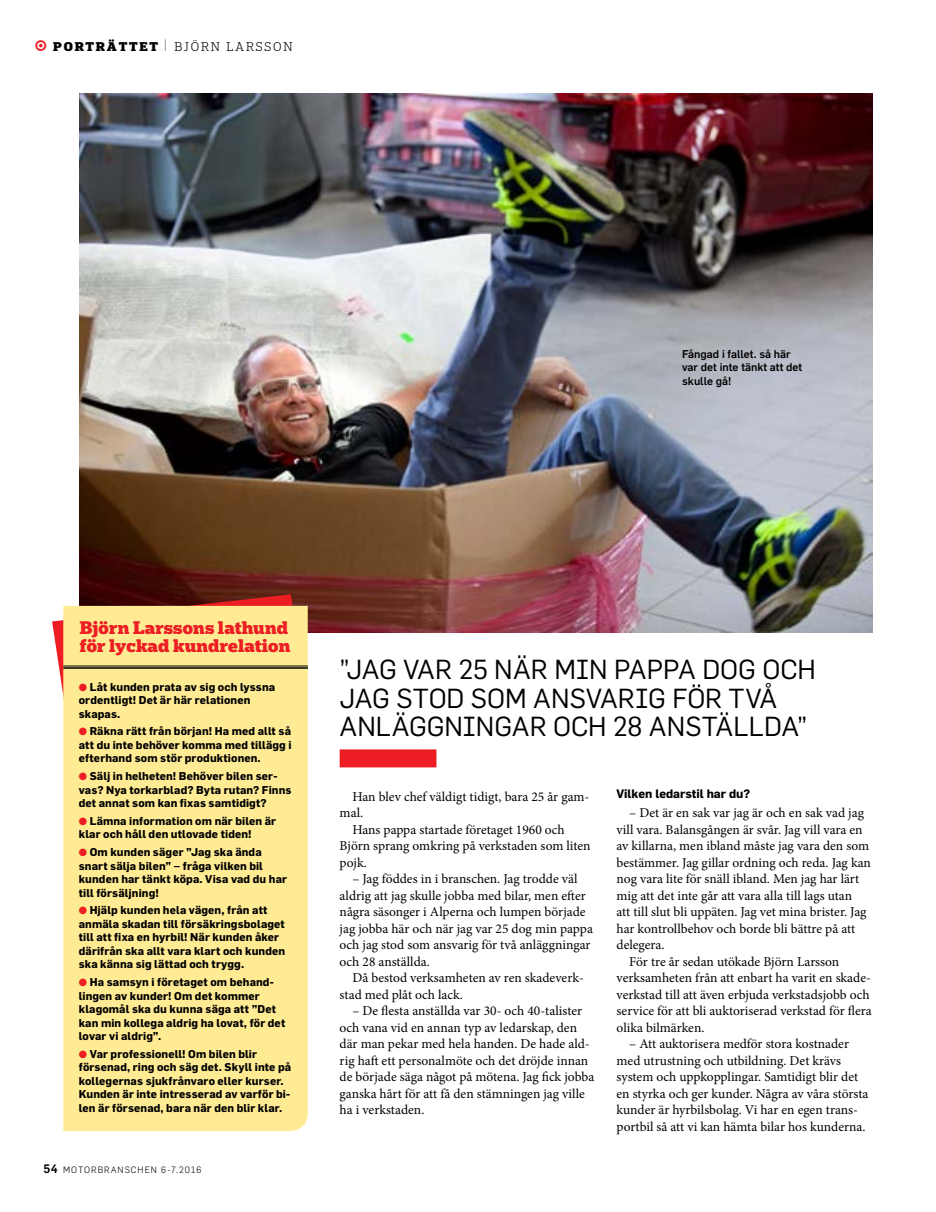
<style>
.page{position:relative;width:936px;height:1212px;background:#fff}
.page>*{position:absolute;margin:0;border:0;box-sizing:border-box;transform-origin:0 0}
.t1{font:27px/28.5px "Flama";letter-spacing:-.005em;color:#000}
.t2{font:900 17.25px/18px "Popular";letter-spacing:.01em;color:#ed1d24}
.t3{font:13.5px/16.5px "Minion Pro";color:#000}
.t4{font:300 12px "Popular";letter-spacing:.15em;color:#000}
.t5{font:700 12px "Flama";color:#000}
.t6{font:700 11.1px/13.5px "Flama";letter-spacing:.01em;color:#000}
.t7{font:500 11.1px/13.6px "Flama";color:#000}
.t8{font:300 9px "Flama";letter-spacing:.11em;color:#000}
.s1{font-weight:900}
.s2{font-family:"Avenir Next Condensed";font-weight:200;font-size:16.5px}
.s3{color:#ed1d24}
.s4{font-weight:500;font-size:12px}
</style>
<div class="page">
<img style="left:79px;top:94px;width:793px;height:538px">
<div style="left:339px;top:749px;width:97px;height:18px;background:#ed1d24"></div>
<svg style="left:52px;top:594px;width:253px;height:99px"></svg>
<div style="left:63px;top:606px;width:245px;height:525px;background:#ffeb94"></div>
<hr style="left:63px;top:666px;width:245px;height:1px;background:#000">
<hr style="left:63px;top:667px;width:245px;height:2px;background:#000">
<p class="t4" style="left:53px;top:38px;width:241px"><span class="s1">PORTRÄTTET</span> <span class="s2">I</span> BJÖRN LARSSON</p>
<p class="t7" style="left:682px;top:347px;width:121px">Fångad i fallet. så här var det inte tänkt att det skulle gå!</p>
<p class="t2" style="left:80px;top:618px;width:212px">Björn Larssons lathund för lyckad kundrelation</p>
<p class="t6" style="left:79px;top:679px;width:198px"><span class="s3">●</span> Låt kunden prata av sig och lyssna ordentligt! Det är här relationen skapas.</p>
<p class="t6" style="left:79px;top:724px;width:214px;text-align:justify"><span class="s3">●</span> Räkna rätt från början! Ha med allt så att du inte behöver komma med tillägg i efterhand som stör produktionen.</p>
<p class="t6" style="left:79px;top:769px;width:214px"><span class="s3">●</span> Sälj in helheten! Behöver bilen ser&shy;vas? Nya torkarblad? Byta rutan? Finns det annat som kan fixas samtidigt?</p>
<p class="t6" style="left:79px;top:814px;width:199px"><span class="s3">●</span> Lämna information om när bilen är klar och håll den utlovade tiden!</p>
<p class="t6" style="left:79px;top:845px;width:210px"><span class="s3">●</span> Om kunden säger ”Jag ska ända snart sälja bilen” – fråga vilken bil kunden har tänkt köpa. Visa vad du har till försäljning!</p>
<p class="t6" style="left:79px;top:903px;width:208px"><span class="s3">●</span> Hjälp kunden hela vägen, från att anmäla skadan till försäkringsbolaget till att fixa en hyrbil! När kunden åker därifrån ska allt vara klart och kunden ska känna sig lättad och trygg.</p>
<p class="t6" style="left:79px;top:975px;width:208px"><span class="s3">●</span> Ha samsyn i företaget om behand&shy;lingen av kunder! Om det kommer klagomål ska du kunna säga att ”Det kan min kollega aldrig ha lovat, för det lovar vi aldrig”.</p>
<p class="t6" style="left:79px;top:1047px;width:214px"><span class="s3">●</span> Var professionell! Om bilen blir försenad, ring och säg det. Skyll inte på kollegernas sjukfrånvaro eller kurser.<br>Kunden är inte intresserad av varför bi&shy;len är försenad, bara när den blir klar.</p>
<p class="t8" style="left:44px;top:1164px;width:159px"><span class="s4">54</span> MOTORBRANSCHEN 6-7.2016</p>
<h1 class="t1" style="left:339px;top:655px;width:477px">”JAG VAR 25 NÄR MIN PAPPA DOG OCH<br>JAG STOD SOM ANSVARIG FÖR TVÅ<br>ANLÄGGNINGAR OCH 28 ANSTÄLLDA”</h1>
<p class="t3" style="left:352px;top:788px;width:238px">Han blev chef väldigt tidigt, bara 25 år gam-</p>
<p class="t3" style="left:339px;top:805px;width:25px">mal.</p>
<p class="t3" style="left:352px;top:821px;width:214px">Hans pappa startade företaget 1960 och</p>
<p class="t3" style="left:339px;top:838px;width:252px">Björn sprang omkring på verkstaden som liten</p>
<p class="t3" style="left:339px;top:854px;width:29px">pojk.</p>
<p class="t3" style="left:339px;top:871px;width:255px;text-indent:13px">– Jag föddes in i branschen. Jag trodde väl aldrig att jag skulle jobba med bilar, men efter några säsonger i Alperna och lumpen började jag jobba här och när jag var 25 dog min pappa och jag stod som ansvarig för två anläggningar och 28 anställda.</p>
<p class="t3" style="left:339px;top:970px;width:246px;text-indent:13px">Då bestod verksamheten av ren skadeverk&shy;stad med plåt och lack.</p>
<p class="t3" style="left:339px;top:1003px;width:256px;text-indent:13px">– De flesta anställda var 30- och 40-talister och vana vid en annan typ av ledarskap, den där man pekar med hela handen. De hade ald&shy;rig haft ett personalmöte och det dröjde innan de började säga något på mötena. Jag fick jobba ganska hårt för att få den stämningen jag ville ha i verkstaden.</p>
<p class="t5" style="left:616px;top:786px;width:135px">Vilken ledarstil har du?</p>
<p class="t3" style="left:629px;top:805px;width:236px">– Det är en sak var jag är och en sak vad jag</p>
<p class="t3" style="left:616px;top:821px;width:248px">vill vara. Balansgången är svår. Jag vill vara en</p>
<p class="t3" style="left:616px;top:838px;width:254px">av killarna, men ibland måste jag vara den som</p>
<p class="t3" style="left:616px;top:854px;width:256px">bestämmer. Jag gillar ordning och reda. Jag kan</p>
<p class="t3" style="left:616px;top:871px;width:244px">nog vara lite för snäll ibland. Men jag har lärt</p>
<p class="t3" style="left:616px;top:887px;width:237px">mig att det inte går att vara alla till lags utan</p>
<p class="t3" style="left:616px;top:904px;width:251px">att till slut bli uppäten. Jag vet mina brister. Jag</p>
<p class="t3" style="left:616px;top:920px;width:240px">har kontrollbehov och borde bli bättre på att</p>
<p class="t3" style="left:616px;top:937px;width:49px">delegera.</p>
<p class="t3" style="left:629px;top:953px;width:211px">För tre år sedan utökade Björn Larsson</p>
<p class="t3" style="left:616px;top:970px;width:256px">verksamheten från att enbart ha varit en skade-</p>
<p class="t3" style="left:616px;top:986px;width:254px">verkstad till att även erbjuda verkstadsjobb och</p>
<p class="t3" style="left:616px;top:1003px;width:257px">service för att bli auktoriserad verkstad för flera</p>
<p class="t3" style="left:616px;top:1019px;width:89px">olika bilmärken.</p>
<p class="t3" style="left:616px;top:1036px;width:253px;text-indent:13px">– Att auktorisera medför stora kostnader med utrustning och utbildning. Det krävs system och uppkopplingar. Samtidigt blir det en styrka och ger kunder. Några av våra största kunder är hyrbilsbolag. Vi har en egen trans&shy;portbil så att vi kan hämta bilar hos kunderna.</p>
</div>
